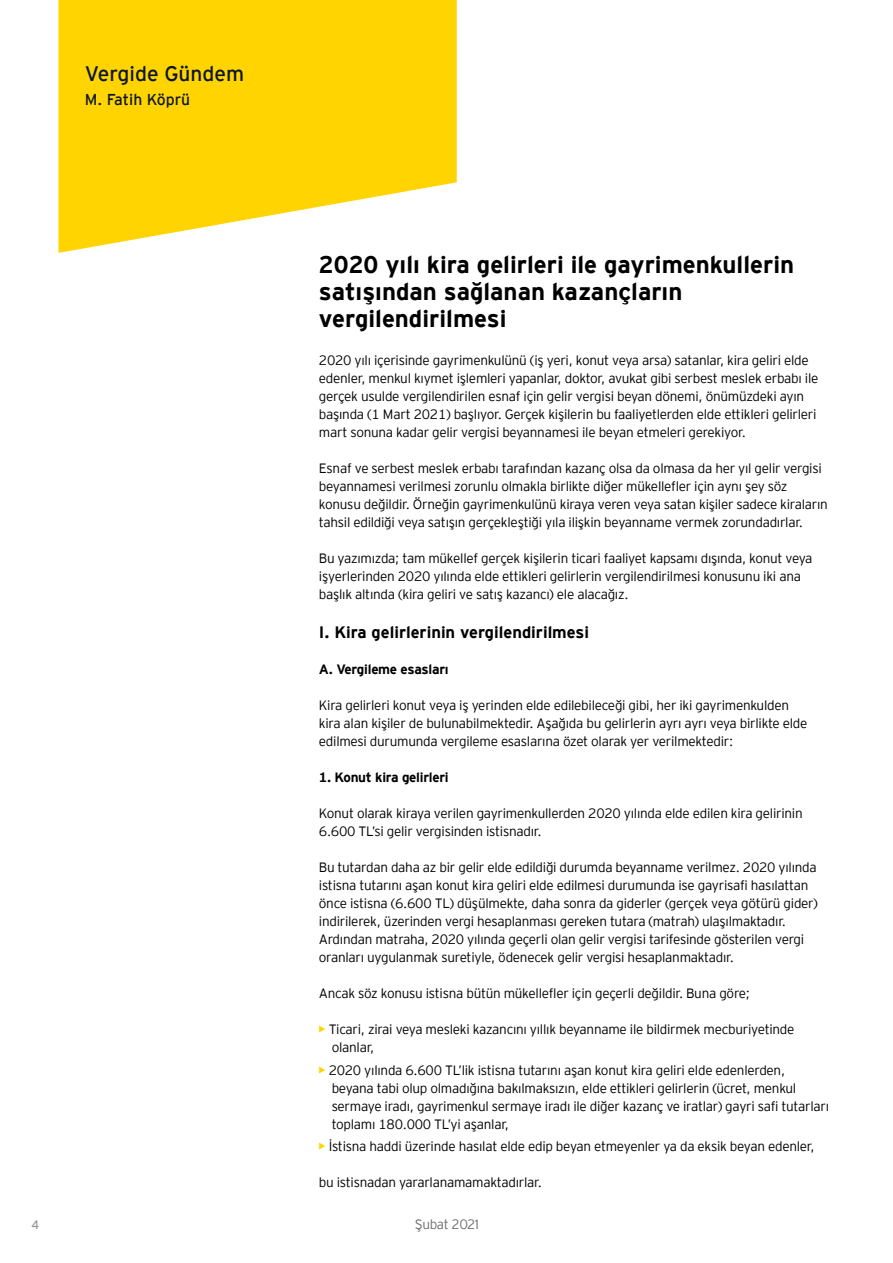
<style>
.page{position:relative;width:893px;height:1263px;background:#fff}
.page>*{position:absolute;margin:0;border:0;box-sizing:border-box;transform-origin:0 0}
.t1{font:700 24px/27px "EY Interstate";color:#000}
.t2{font:21px "EY Interstate";color:#0a1627}
.t3{font:700 16.5px "EY Interstate";color:#000}
.t4{font:15.75px "EY Interstate";color:#0a1627}
.t5{font:300 13.5px/18px "EY Interstate";letter-spacing:-.02em;color:#000}
.t6{font:700 13.5px "EY Interstate";letter-spacing:-.02em;color:#000}
.t7{font:300 13.5px "EY Interstate";letter-spacing:-.02em;color:#6d6e71}
.t8{font:12.3px "EY Interstate";color:#939598}
.s1{font-weight:700;color:#ffd400}
</style>
<div class="page">
<svg style="left:58px;top:0;width:399px;height:253px;background:#ffda24"></svg>
<h2 class="t2" style="left:85px;top:58px;width:161px">Vergide Gündem</h2>
<p class="t4" style="left:85px;top:88px;width:107px">M. Fatih Köprü</p>
<h1 class="t1" style="left:319px;top:250px;width:477px">2020 yılı kira gelirleri ile gayrimenkullerin satışından sağlanan kazançların vergilendirilmesi</h1>
<p class="t5" style="left:319px;top:351px;width:501px">2020 yılı içerisinde gayrimenkulünü (iş yeri, konut veya arsa) satanlar, kira geliri elde edenler, menkul kıymet işlemleri yapanlar, doktor, avukat gibi serbest meslek erbabı ile gerçek usulde vergilendirilen esnaf için gelir vergisi beyan dönemi, önümüzdeki ayın başında (1 Mart 2021) başlıyor. Gerçek kişilerin bu faaliyetlerden elde ettikleri gelirleri mart sonuna kadar gelir vergisi beyannamesi ile beyan etmeleri gerekiyor.</p>
<p class="t5" style="left:319px;top:459px;width:510px">Esnaf ve serbest meslek erbabı tarafından kazanç olsa da olmasa da her yıl gelir vergisi beyannamesi verilmesi zorunlu olmakla birlikte diğer mükellefler için aynı şey söz konusu değildir. Örneğin gayrimenkulünü kiraya veren veya satan kişiler sadece kiraların tahsil edildiği veya satışın gerçekleştiği yıla ilişkin beyanname vermek zorundadırlar.</p>
<p class="t5" style="left:319px;top:549px;width:495px">Bu yazımızda; tam mükellef gerçek kişilerin ticari faaliyet kapsamı dışında, konut veya işyerlerinden 2020 yılında elde ettikleri gelirlerin vergilendirilmesi konusunu iki ana başlık altında (kira geliri ve satış kazancı) ele alacağız.</p>
<p class="t3" style="left:319px;top:620px;width:272px">I. Kira gelirlerinin vergilendirilmesi</p>
<p class="t6" style="left:319px;top:660px;width:131px">A. Vergileme esasları</p>
<p class="t5" style="left:319px;top:696px;width:490px">Kira gelirleri konut veya iş yerinden elde edilebileceği gibi, her iki gayrimenkulden kira alan kişiler de bulunabilmektedir. Aşağıda bu gelirlerin ayrı ayrı veya birlikte elde edilmesi durumunda vergileme esaslarına özet olarak yer verilmektedir:</p>
<p class="t6" style="left:319px;top:768px;width:131px">1. Konut kira gelirleri</p>
<p class="t5" style="left:319px;top:804px;width:485px">Konut olarak kiraya verilen gayrimenkullerden 2020 yılında elde edilen kira gelirinin<br>6.600 TL’si gelir vergisinden istisnadır.</p>
<p class="t5" style="left:319px;top:858px;width:500px">Bu tutardan daha az bir gelir elde edildiği durumda beyanname verilmez. 2020 yılında istisna tutarını aşan konut kira geliri elde edilmesi durumunda ise gayrisafi hasılattan önce istisna (6.600 TL) düşülmekte, daha sonra da giderler (gerçek veya götürü gider) indirilerek, üzerinden vergi hesaplanması gereken tutara (matrah) ulaşılmaktadır.<br>Ardından matraha, 2020 yılında geçerli olan gelir vergisi tarifesinde gösterilen vergi oranları uygulanmak suretiyle, ödenecek gelir vergisi hesaplanmaktadır.</p>
<p class="t5" style="left:319px;top:984px;width:433px">Ancak söz konusu istisna bütün mükellefler için geçerli değildir. Buna göre;</p>
<p class="t5" style="left:332px;top:1020px;width:464px;text-indent:-13px"><span class="s1">•</span> Ticari, zirai veya mesleki kazancını yıllık beyanname ile bildirmek mecburiyetinde olanlar,</p>
<p class="t5" style="left:332px;top:1060px;width:499px;text-indent:-13px"><span class="s1">•</span> 2020 yılında 6.600 TL’lik istisna tutarını aşan konut kira geliri elde edenlerden, beyana tabi olup olmadığına bakılmaksızın, elde ettikleri gelirlerin (ücret, menkul sermaye iradı, gayrimenkul sermaye iradı ile diğer kazanç ve iratlar) gayri safi tutarları toplamı 180.000 TL’yi aşanlar,</p>
<p class="t5" style="left:319px;top:1136px;width:497px"><span class="s1">•</span> İstisna haddi üzerinde hasılat elde edip beyan etmeyenler ya da eksik beyan edenler,</p>
<p class="t5" style="left:319px;top:1172px;width:224px">bu istisnadan yararlanamamaktadırlar.</p>
<p class="t8" style="left:31px;top:1215px;width:9px">4</p>
<p class="t7" style="left:415px;top:1215px;width:66px">Şubat 2021</p>
</div>
